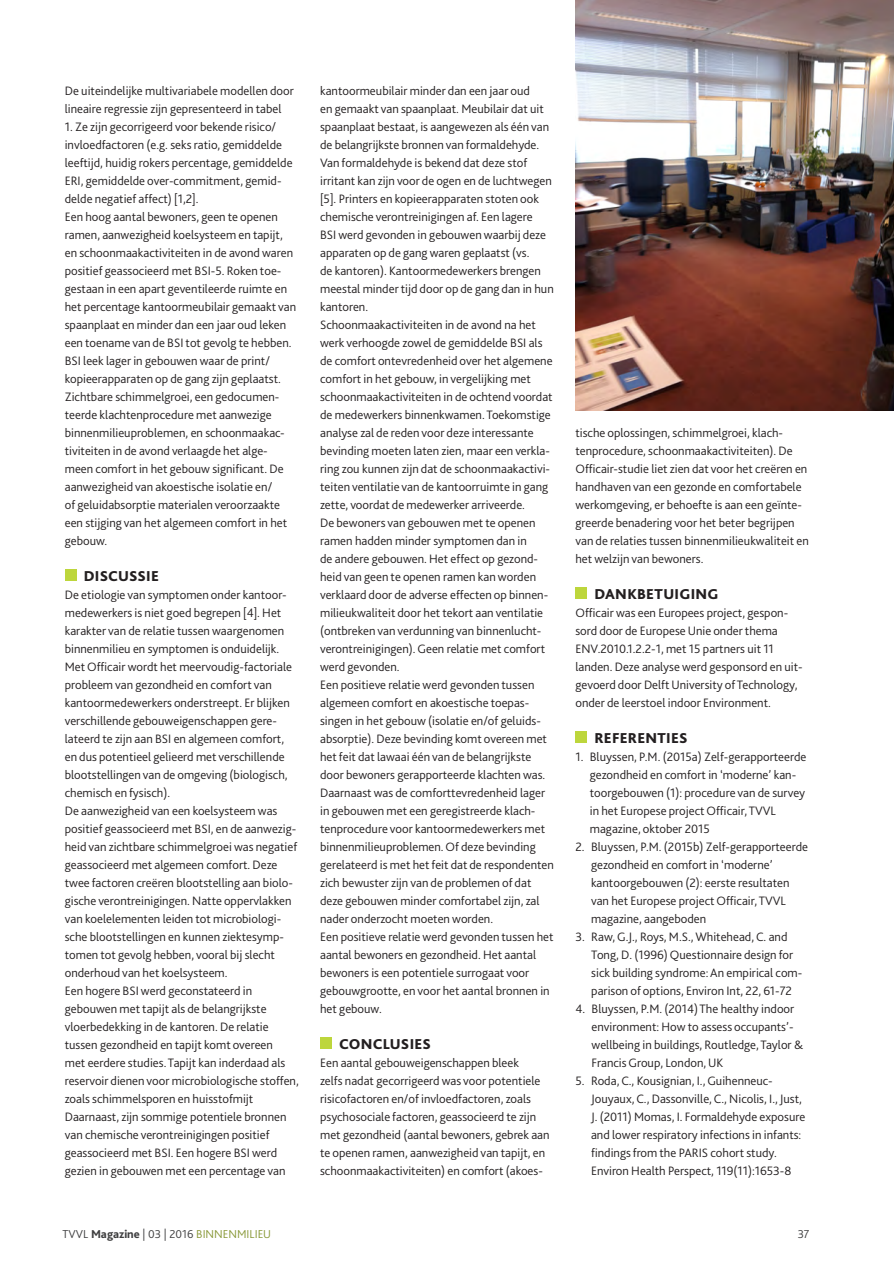
<style>
.page{position:relative;width:894px;height:1262px;background:#fff}
.page>*{position:absolute;margin:0;border:0;box-sizing:border-box;transform-origin:0 0}
.Bodykopje{font:800 15px "Bliss 2";letter-spacing:.015em;color:#231f20}
.Bodytekst{font:300 12.75px/18px "Bliss 2";color:#231f20}
.t1{font:300 12px "Bliss 2";color:#3e3e3f}
.s1{font-weight:800}
.s2{color:#879735}
</style>
<div class="page">
<div style="left:65px;top:570px;width:11px;height:11px;background:#bdd63c"></div>
<div style="left:320px;top:1038px;width:11px;height:11px;background:#bdd63c"></div>
<div style="left:575px;top:588px;width:11px;height:11px;background:#bdd63c"></div>
<div style="left:575px;top:732px;width:11px;height:11px;background:#bdd63c"></div>
<img style="left:575px;top:0;width:318px;height:410px">
<p class="Bodytekst" style="left:65px;top:81px;width:230px">De uiteindelijke multivariabele modellen door lineaire regressie zijn gepresenteerd in tabel</p>
<p class="Bodytekst" style="left:65px;top:117px;width:229px">1. Ze zijn gecorrigeerd voor bekende risico/ invloedfactoren (e.g. seks ratio, gemiddelde leeftijd, huidig rokers percentage, gemiddelde ERI, gemiddelde over-commitment, gemid&shy;delde negatief affect) [1,2].</p>
<p class="Bodytekst" style="left:65px;top:207px;width:233px">Een hoog aantal bewoners, geen te openen ramen, aanwezigheid koelsysteem en tapijt, en schoonmaakactiviteiten in de avond waren positief geassocieerd met BSI-5. Roken toe&shy;gestaan in een apart geventileerde ruimte en het percentage kantoormeubilair gemaakt van spaanplaat en minder dan een jaar oud leken een toename van de BSI tot gevolg te hebben.<br>BSI leek lager in gebouwen waar de print/ kopieerapparaten op de gang zijn geplaatst.<br>Zichtbare schimmelgroei, een gedocumen&shy;teerde klachtenprocedure met aanwezige binnenmilieuproblemen, en schoonmaakac&shy;tiviteiten in de avond verlaagde het alge&shy;meen comfort in het gebouw significant. De aanwezigheid van akoestische isolatie en/<br>of geluidabsorptie materialen veroorzaakte een stijging van het algemeen comfort in het gebouw.</p>
<p class="Bodykopje" style="left:84px;top:567px;width:77px">DISCUSSIE</p>
<p class="Bodytekst" style="left:65px;top:585px;width:229px">De etiologie van symptomen onder kantoor&shy;medewerkers is niet goed begrepen [4]. Het karakter van de relatie tussen waargenomen binnenmilieu en symptomen is onduidelijk.<br>Met Officair wordt het meervoudig-factoriale probleem van gezondheid en comfort van kantoormedewerkers onderstreept. Er blijken verschillende gebouweigenschappen gere&shy;lateerd te zijn aan BSI en algemeen comfort, en dus potentieel gelieerd met verschillende blootstellingen van de omgeving (biologisch, chemisch en fysisch).</p>
<p class="Bodytekst" style="left:65px;top:801px;width:234px">De aanwezigheid van een koelsysteem was positief geassocieerd met BSI, en de aanwezig&shy;heid van zichtbare schimmelgroei was negatief geassocieerd met algemeen comfort. Deze twee factoren creëren blootstelling aan biolo&shy;gische verontreinigingen. Natte oppervlakken van koelelementen leiden tot microbiologi&shy;sche blootstellingen en kunnen ziektesymp&shy;tomen tot gevolg hebben, vooral bij slecht onderhoud van het koelsysteem.</p>
<p class="Bodytekst" style="left:65px;top:982px;width:235px">Een hogere BSI werd geconstateerd in gebouwen met tapijt als de belangrijkste vloerbedekking in de kantoren. De relatie tussen gezondheid en tapijt komt overeen<br>met eerdere studies. Tapijt kan inderdaad als reservoir dienen voor microbiologische stoffen, zoals schimmelsporen en huisstofmijt</p>
<p class="Bodytekst" style="left:65px;top:1108px;width:223px">Daarnaast, zijn sommige potentiele bronnen van chemische verontreinigingen positief geassocieerd met BSI. Een hogere BSI werd gezien in gebouwen met een percentage van</p>
<p class="Bodytekst" style="left:320px;top:82px;width:235px">kantoormeubilair minder dan een jaar oud<br>en gemaakt van spaanplaat. Meubilair dat uit spaanplaat bestaat, is aangewezen als één van de belangrijkste bronnen van formaldehyde.<br>Van formaldehyde is bekend dat deze stof irritant kan zijn voor de ogen en de luchtwegen [5]. Printers en kopieerapparaten stoten ook chemische verontreinigingen af. Een lagere<br>BSI werd gevonden in gebouwen waarbij deze apparaten op de gang waren geplaatst (vs.<br>de kantoren). Kantoormedewerkers brengen meestal minder tijd door op de gang dan in hun kantoren.</p>
<p class="Bodytekst" style="left:320px;top:316px;width:234px">Schoonmaakactiviteiten in de avond na het werk verhoogde zowel de gemiddelde BSI als de comfort ontevredenheid over het algemene comfort in het gebouw, in vergelijking met schoonmaakactiviteiten in de ochtend voordat de medewerkers binnenkwamen. Toekomstige analyse zal de reden voor deze interessante bevinding moeten laten zien, maar een verkla&shy;ring zou kunnen zijn dat de schoonmaakactivi&shy;teiten ventilatie van de kantoorruimte in gang zette, voordat de medewerker arriveerde.</p>
<p class="Bodytekst" style="left:320px;top:514px;width:229px">De bewoners van gebouwen met te openen ramen hadden minder symptomen dan in<br>de andere gebouwen. Het effect op gezond&shy;heid van geen te openen ramen kan worden verklaard door de adverse effecten op binnen&shy;milieukwaliteit door het tekort aan ventilatie (ontbreken van verdunning van binnenlucht&shy;verontreinigingen). Geen relatie met comfort werd gevonden.</p>
<p class="Bodytekst" style="left:320px;top:676px;width:235px">Een positieve relatie werd gevonden tussen algemeen comfort en akoestische toepas&shy;singen in het gebouw (isolatie en/of geluids&shy;absorptie). Deze bevinding komt overeen met het feit dat lawaai één van de belangrijkste door bewoners gerapporteerde klachten was.<br>Daarnaast was de comforttevredenheid lager in gebouwen met een geregistreerde klach&shy;tenprocedure voor kantoormedewerkers met binnenmilieuproblemen. Of deze bevinding gerelateerd is met het feit dat de respondenten zich bewuster zijn van de problemen of dat deze gebouwen minder comfortabel zijn, zal nader onderzocht moeten worden.</p>
<p class="Bodytekst" style="left:320px;top:928px;width:235px">Een positieve relatie werd gevonden tussen het aantal bewoners en gezondheid. Het aantal bewoners is een potentiele surrogaat voor gebouwgrootte, en voor het aantal bronnen in het gebouw.</p>
<p class="Bodykopje" style="left:339px;top:1035px;width:93px">CONCLUSIES</p>
<p class="Bodytekst" style="left:320px;top:1053px;width:231px">Een aantal gebouweigenschappen bleek<br>zelfs nadat gecorrigeerd was voor potentiele risicofactoren en/of invloedfactoren, zoals psychosociale factoren, geassocieerd te zijn met gezondheid (aantal bewoners, gebrek aan te openen ramen, aanwezigheid van tapijt, en schoonmaakactiviteiten) en comfort (akoes-</p>
<p class="Bodytekst" style="left:575px;top:423px;width:235px">tische oplossingen, schimmelgroei, klach&shy;tenprocedure, schoonmaakactiviteiten). De Officair-studie liet zien dat voor het creëren en handhaven van een gezonde en comfortabele werkomgeving, er behoefte is aan een geïnte&shy;greerde benadering voor het beter begrijpen van de relaties tussen binnenmilieukwaliteit en het welzijn van bewoners.</p>
<p class="Bodykopje" style="left:594px;top:585px;width:125px">DANKBETUIGING</p>
<p class="Bodytekst" style="left:575px;top:603px;width:228px">Officair was een Europees project, gespon&shy;sord door de Europese Unie onder thema ENV.2010.1.2.2-1, met 15 partners uit 11 landen. Deze analyse werd gesponsord en uit&shy;gevoerd door Delft University of Technology, onder de leerstoel indoor Environment.</p>
<p class="Bodykopje" style="left:594px;top:729px;width:95px">REFERENTIES</p>
<p class="Bodytekst" style="left:589px;top:747px;width:218px;text-indent:-14px">1. Bluyssen, P.M. (2015a) Zelf-gerapporteerde gezondheid en comfort in ‘moderne’ kan&shy;toorgebouwen (1): procedure van de survey in het Europese project Officair, TVVL magazine, oktober 2015</p>
<p class="Bodytekst" style="left:591px;top:837px;width:218px;text-indent:-16px">2. Bluyssen, P.M. (2015b) Zelf-gerapporteerde gezondheid en comfort in ‘moderne’ kantoorgebouwen (2): eerste resultaten van het Europese project Officair, TVVL magazine, aangeboden</p>
<p class="Bodytekst" style="left:591px;top:927px;width:212px;text-indent:-16px">3. Raw, G.J., Roys, M.S., Whitehead, C. and Tong, D. (1996) Questionnaire design for sick building syndrome: An empirical com&shy;parison of options, Environ Int, 22, 61-72</p>
<p class="Bodytekst" style="left:591px;top:999px;width:213px;text-indent:-16px">4. Bluyssen, P.M. (2014) The healthy indoor environment: How to assess occupants’- wellbeing in buildings, Routledge, Taylor &amp; Francis Group, London, UK</p>
<p class="Bodytekst" style="left:591px;top:1071px;width:216px;text-indent:-16px">5. Roda, C., Kousignian, I., Guihenneuc-Jouyaux, C., Dassonville, C., Nicolis, I., Just, J. (2011) Momas, I. Formaldehyde exposure and lower respiratory infections in infants: findings from the PARIS cohort study.<br>Environ Health Perspect, 119(11):1653-8</p>
<p class="t1" style="left:63px;top:1227px;width:210px">TVVL <span class="s1">Magazine</span> | 03 | 2016 <span class="s2">BINNENMILIEU</span></p>
<p class="t1" style="left:797px;top:1227px;width:13px">37</p>
</div>
